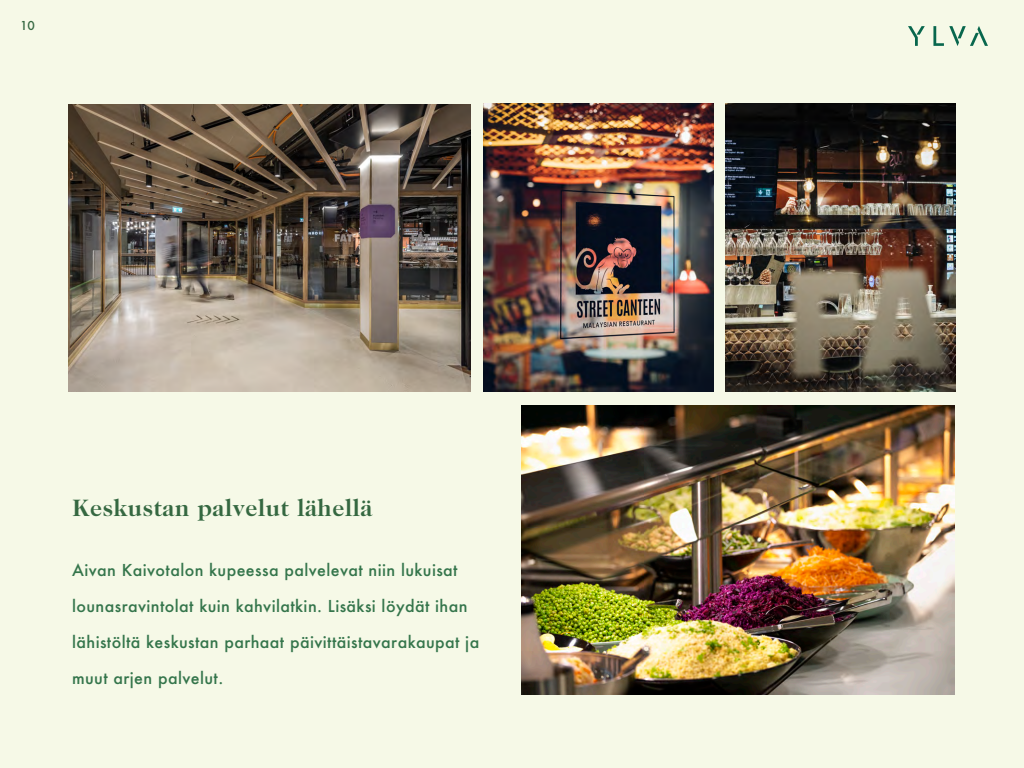
<style>
.page{position:relative;width:1024px;height:768px;background:#f6f9e7}
.page>*{position:absolute;margin:0;border:0;box-sizing:border-box;transform-origin:0 0}
.t1{font:700 24px "Caslon 224 Std";letter-spacing:.025em;color:#356841}
.t2{font:500 16px "Futura ND";letter-spacing:.025em;color:#34754b}
.t3{font:500 12px "Futura ND";color:#356841}
</style>
<div class="page">
<img style="left:69px;top:104px;width:402px;height:288px">
<img style="left:725px;top:104px;width:230px;height:288px">
<svg style="left:908px;top:26px;width:17px;height:20px"></svg>
<svg style="left:933px;top:26px;width:55px;height:20px"></svg>
<img style="left:521px;top:406px;width:434px;height:289px">
<img style="left:483px;top:104px;width:230px;height:288px">
<p class="t3" style="left:20px;top:18px;width:16px">10</p>
<p class="t1" style="left:72px;top:494px;width:302px">Keskustan palvelut lähellä</p>
<p class="t2" style="left:72px;top:559px;width:387px">Aivan Kaivotalon kupeessa palvelevat niin lukuisat</p>
<p class="t2" style="left:72px;top:595px;width:397px">lounasravintolat kuin kahvilatkin. Lisäksi löydät ihan</p>
<p class="t2" style="left:72px;top:631px;width:409px">lähistöltä keskustan parhaat päivittäistavarakaupat ja</p>
<p class="t2" style="left:72px;top:667px;width:153px">muut arjen palvelut.</p>
</div>
